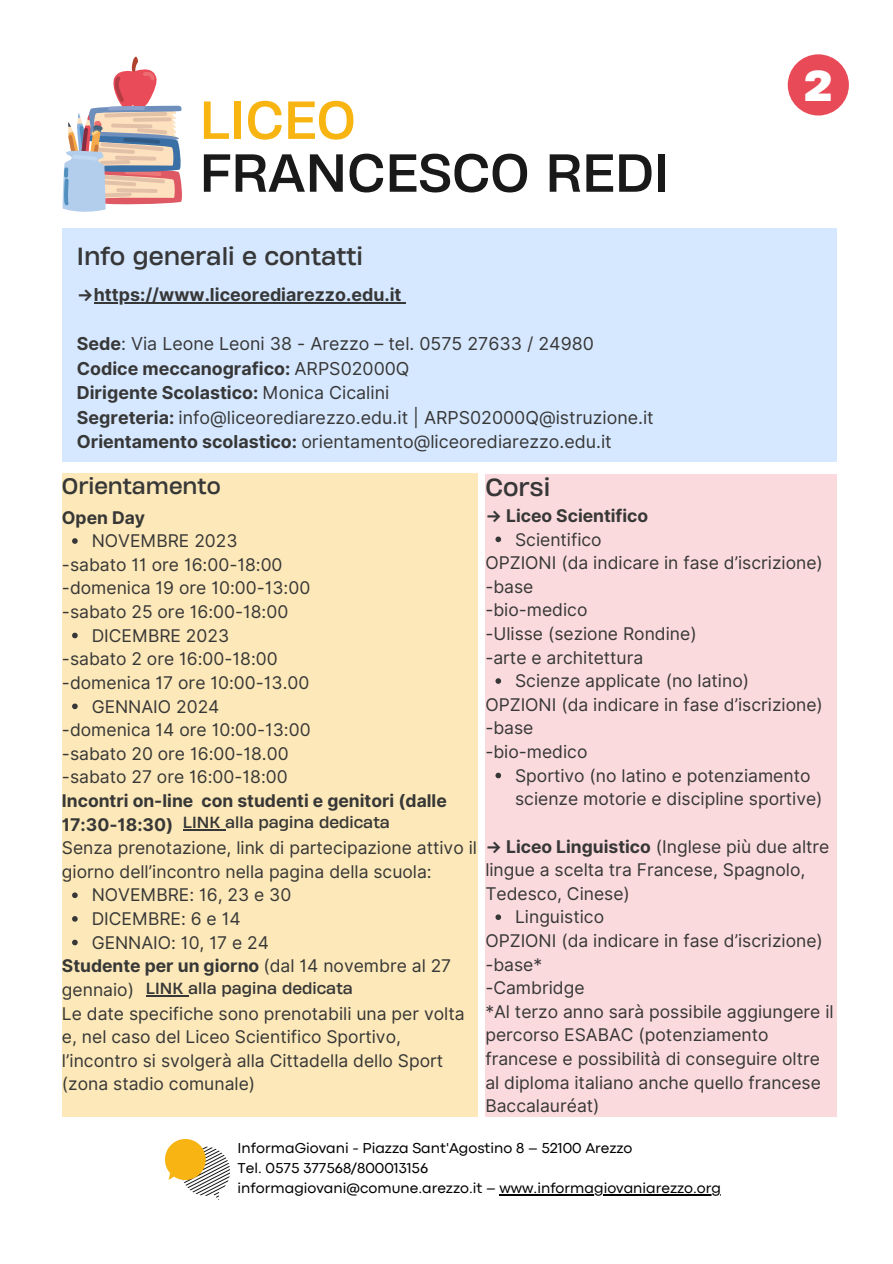
<style>
.page{position:relative;width:893px;height:1264px;background:#fff}
.page>*{position:absolute;margin:0;border:0;box-sizing:border-box;transform-origin:0 0}
.t1{font:50.25px "Heading Now 74";color:#191919}
.t2{font:50.25px "Heading Now 74";color:#f8b411}
.t3{font:700 40.5px "Heading Now 76";color:#fff}
.t4{font:23.25px "Heading Now 74";color:#373737}
.t5{font:21.15px "Heading Now 74";color:#373737}
.t6{font:17.85px "Inter";color:#373737}
.t7{font:700 17.85px "Inter";color:#373737}
.t8{font:17.55px/23.5px "Inter";color:#373737}
.t9{font:700 17.55px/23.5px "Inter";color:#373737}
.t10{font:15.15px "Heading Now 74";color:#373737}
.t11{font:15px "Codec Pro";color:#000}
.s1{font-weight:700}
.s2{font-weight:400}
</style>
<div class="page">
<div style="left:62px;top:473px;width:415px;height:643px;background:#fce8b8"></div>
<div style="left:485px;top:474px;width:351px;height:642px;background:#fadadd"></div>
<div style="left:62px;top:228px;width:774px;height:234px;background:#d6e8ff"></div>
<img style="left:165px;top:1139px;width:64px;height:59px">
<svg style="left:62px;top:56px;width:120px;height:156px"></svg>
<svg style="left:495px;top:536px;width:6px;height:6px"></svg>
<svg style="left:495px;top:678px;width:6px;height:6px"></svg>
<svg style="left:495px;top:772px;width:6px;height:6px"></svg>
<svg style="left:495px;top:914px;width:6px;height:6px"></svg>
<hr style="left:94px;top:302px;width:307px;height:2px;background:#373737">
<hr style="left:499px;top:1194px;width:222px;height:1px;background:#000">
<div style="left:787px;top:54px;width:61px;height:61px;background:#e94a58;border-radius:50%"></div>
<svg style="left:72px;top:538px;width:6px;height:6px"></svg>
<svg style="left:72px;top:632px;width:6px;height:6px"></svg>
<svg style="left:72px;top:703px;width:6px;height:6px"></svg>
<svg style="left:72px;top:892px;width:6px;height:6px"></svg>
<svg style="left:72px;top:916px;width:6px;height:5px"></svg>
<svg style="left:72px;top:939px;width:6px;height:6px"></svg>
<hr style="left:183px;top:829px;width:42px;height:1px;background:#373737">
<hr style="left:146px;top:995px;width:42px;height:1px;background:#373737">
<p class="t2" style="left:199px;top:86px;width:158px">LICEO</p>
<p class="t1" style="left:199px;top:139px;width:471px">FRANCESCO REDI</p>
<p class="t4" style="left:77px;top:241px;width:288px">Info generali e contatti</p>
<p class="t7" style="left:77px;top:284px;width:326px">→https://www.liceorediarezzo.edu.it</p>
<p class="t6" style="left:77px;top:333px;width:518px"><span class="s1">Sede</span>: Via Leone Leoni 38 - Arezzo – tel. 0575 27633 / 24980</p>
<p class="t7" style="left:77px;top:358px;width:334px">Codice meccanografico: <span class="s2">ARPS02000Q</span></p>
<p class="t7" style="left:77px;top:382px;width:314px">Dirigente Scolastico: <span class="s2">Monica Cicalini</span></p>
<p class="t6" style="left:77px;top:407px;width:578px"><span class="s1">Segreteria:</span> info@liceorediarezzo.edu.it | ARPS02000Q@istruzione.it</p>
<p class="t6" style="left:77px;top:431px;width:536px"><span class="s1">Orientamento scolastico:</span> orientamento@liceorediarezzo.edu.it</p>
<p class="t5" style="left:62px;top:471px;width:160px">Orientamento</p>
<p class="t4" style="left:485px;top:471px;width:66px">Corsi</p>
<p class="t3" style="left:804px;top:58px;width:29px">2</p>
<p class="t9" style="left:62px;top:505px;width:85px">Open Day</p>
<p class="t8" style="left:62px;top:552px;width:222px">-sabato 11 ore 16:00-18:00</p>
<p class="t8" style="left:62px;top:576px;width:250px">-domenica 19 ore 10:00-13:00</p>
<p class="t8" style="left:62px;top:600px;width:228px">-sabato 25 ore 16:00-18:00</p>
<p class="t8" style="left:62px;top:647px;width:217px">-sabato 2 ore 16:00-18:00</p>
<p class="t8" style="left:62px;top:670px;width:249px">-domenica 17 ore 10:00-13.00</p>
<p class="t8" style="left:62px;top:718px;width:250px">-domenica 14 ore 10:00-13:00</p>
<p class="t8" style="left:62px;top:741px;width:228px">-sabato 20 ore 16:00-18.00</p>
<p class="t8" style="left:62px;top:765px;width:227px">-sabato 27 ore 16:00-18:00</p>
<p class="t9" style="left:62px;top:788px;width:386px">Incontri on-line con studenti e genitori (dalle<br>17:30-18:30)</p>
<p class="t8" style="left:62px;top:836px;width:416px">Senza prenotazione, link di partecipazione attivo il giorno dell’incontro nella pagina della scuola:</p>
<p class="t8" style="left:92px;top:529px;width:147px">NOVEMBRE 2023</p>
<p class="t8" style="left:92px;top:623px;width:139px">DICEMBRE 2023</p>
<p class="t8" style="left:92px;top:694px;width:129px">GENNAIO 2024</p>
<p class="t10" style="left:183px;top:812px;width:208px">LINK alla pagina dedicata</p>
<p class="t8" style="left:92px;top:883px;width:201px">NOVEMBRE: 16, 23 e 30</p>
<p class="t8" style="left:92px;top:906px;width:150px">DICEMBRE: 6 e 14</p>
<p class="t8" style="left:92px;top:930px;width:179px">GENNAIO: 10, 17 e 24</p>
<p class="t8" style="left:62px;top:954px;width:391px"><span class="s1">Studente per un giorno</span> (dal 14 novembre al 27 gennaio)</p>
<p class="t10" style="left:146px;top:978px;width:208px">LINK alla pagina dedicata</p>
<p class="t8" style="left:62px;top:1001px;width:404px">Le date specifiche sono prenotabili una per volta e, nel caso del Liceo Scientifico Sportivo, l’incontro si svolgerà alla Cittadella dello Sport (zona stadio comunale)</p>
<p class="t9" style="left:485px;top:504px;width:164px">→ Liceo Scientifico</p>
<p class="t8" style="left:485px;top:551px;width:339px">OPZIONI (da indicare in fase d’iscrizione)</p>
<p class="t8" style="left:485px;top:574px;width:50px">-base</p>
<p class="t8" style="left:485px;top:598px;width:104px">-bio-medico</p>
<p class="t8" style="left:485px;top:622px;width:213px">-Ulisse (sezione Rondine)</p>
<p class="t8" style="left:515px;top:527px;width:88px">Scientifico</p>
<p class="t8" style="left:485px;top:645px;width:159px">-arte e architettura</p>
<p class="t8" style="left:515px;top:669px;width:235px">Scienze applicate (no latino)</p>
<p class="t8" style="left:485px;top:692px;width:339px">OPZIONI (da indicare in fase d’iscrizione)</p>
<p class="t8" style="left:485px;top:740px;width:104px">-bio-medico</p>
<p class="t8" style="left:515px;top:763px;width:309px">Sportivo (no latino e potenziamento scienze motorie e discipline sportive)</p>
<p class="t8" style="left:485px;top:834px;width:345px"><span class="s1">→ Liceo Linguistico</span> (Inglese più due altre lingue a scelta tra Francese, Spagnolo,<br>Tedesco, Cinese)</p>
<p class="t8" style="left:515px;top:905px;width:90px">Linguistico</p>
<p class="t8" style="left:485px;top:716px;width:50px">-base</p>
<p class="t8" style="left:485px;top:928px;width:339px">OPZIONI (da indicare in fase d’iscrizione)</p>
<p class="t8" style="left:485px;top:952px;width:58px">-base*</p>
<p class="t8" style="left:485px;top:976px;width:101px">-Cambridge</p>
<p class="t8" style="left:485px;top:999px;width:350px">*Al terzo anno sarà possibile aggiungere il percorso ESABAC (potenziamento francese e possibilità di conseguire oltre al diploma italiano anche quello francese Baccalauréat)</p>
<p class="t11" style="left:237px;top:1142px;width:396px">InformaGiovani - Piazza Sant'Agostino 8 – 52100 Arezzo</p>
<p class="t11" style="left:237px;top:1162px;width:192px">Tel. 0575 377568/800013156</p>
<p class="t11" style="left:237px;top:1183px;width:485px">informagiovani@comune.arezzo.it – www.informagiovaniarezzo.org</p>
</div>
